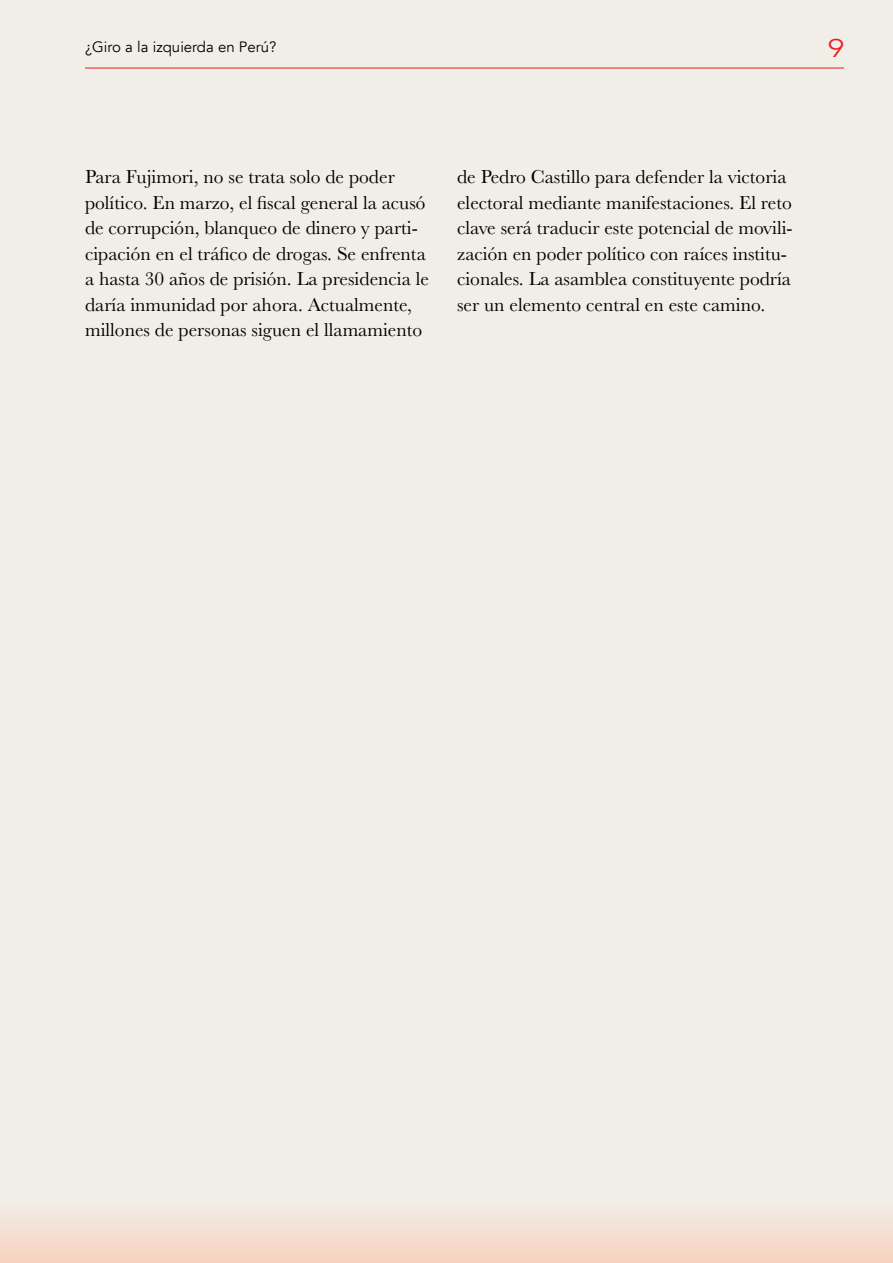
<style>
.page{position:relative;width:893px;height:1263px;background:#f1eee8}
.page>*{position:absolute;margin:0;border:0;box-sizing:border-box;transform-origin:0 0}
.t1{font:300 25.5px "Avenir";color:#ed1d24;scale:1.2 1}
.t2{font:19.5px/25.5px "Baskerville";color:#000}
.t3{font:15px "Avenir";color:#000}
</style>
<div class="page">
<hr style="left:85px;top:68px;width:759px;height:1px;background:#ed1d24">
<div style="left:0;top:1200px;width:893px;height:63px;background:linear-gradient(to bottom,#f1eee7,#f8d2c1)"></div>
<p class="t3" style="left:85px;top:38px;width:193px">¿Giro a la izquierda en Perú?</p>
<h1 class="t1" style="left:828px;top:34px;width:15px">9</h1>
<p class="t2" style="left:85px;top:164px;width:345px">Para Fujimori, no se trata solo de poder político. En marzo, el fiscal general la acusó de corrupción, blanqueo de dinero y parti&shy;cipación en el tráfico de drogas. Se enfrenta a hasta 30 años de prisión. La presidencia le daría inmunidad por ahora. Actualmente, millones de personas siguen el llamamiento</p>
<p class="t2" style="left:457px;top:164px;width:337px">de Pedro Castillo para defender la victoria electoral mediante manifestaciones. El reto clave será traducir este potencial de movili&shy;zación en poder político con raíces institu&shy;cionales. La asamblea constituyente podría ser un elemento central en este camino.</p>
</div>
